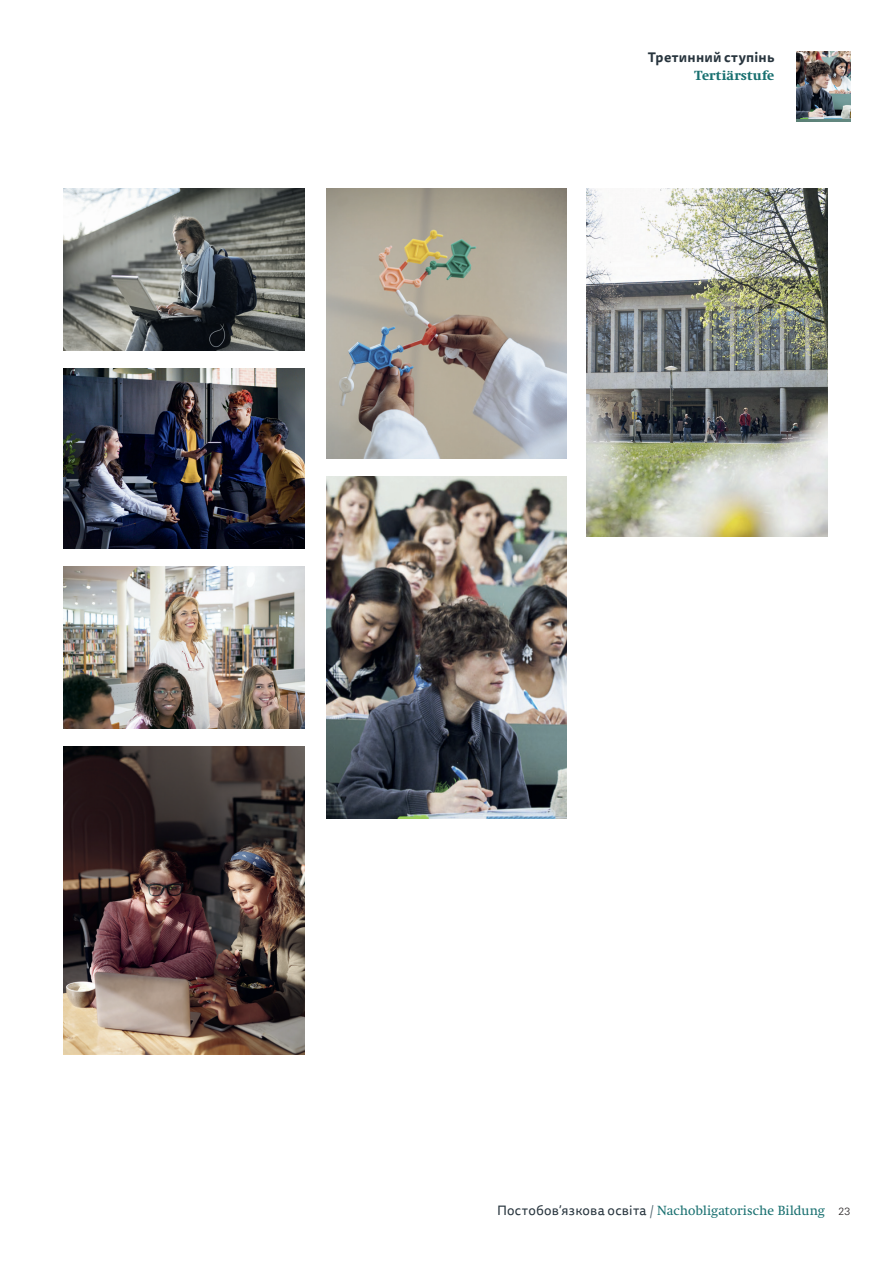
<style>
.page{position:relative;width:893px;height:1263px;background:#fff}
.page>*{position:absolute;margin:0;border:0;box-sizing:border-box;transform-origin:0 0}
.t1{font:13.5px "Swift Neue LT Pro";color:#197070}
.t2{font:700 13.5px "Tisa Sans Pro";letter-spacing:.015em;color:#28353e}
.t3{font:700 13.5px "Swift Neue LT Pro";letter-spacing:.02em;color:#197070}
.t4{font:300 10.5px "Univers LT Std";color:#231f20}
.s1{font-family:"Tisa Sans Pro";color:#28353e}
.s2{color:#4f646e}
</style>
<div class="page">
<img style="left:796px;top:52px;width:54px;height:69px">
<img style="left:64px;top:189px;width:241px;height:161px">
<img style="left:64px;top:369px;width:241px;height:180px">
<img style="left:64px;top:566px;width:241px;height:163px">
<img style="left:64px;top:746px;width:241px;height:308px">
<img style="left:326px;top:189px;width:241px;height:270px">
<img style="left:326px;top:476px;width:241px;height:343px">
<img style="left:587px;top:188px;width:241px;height:348px">
<p class="t2" style="left:648px;top:48px;width:128px">Третинний ступінь</p>
<p class="t3" style="left:694px;top:68px;width:82px">Tertiärstufe</p>
<p class="t1" style="left:497px;top:1202px;width:329px"><span class="s1">Постобов’язкова освіта</span> <span class="s2">/</span> Nachobligatorische Bildung</p>
<p class="t4" style="left:838px;top:1204px;width:14px">23</p>
</div>
